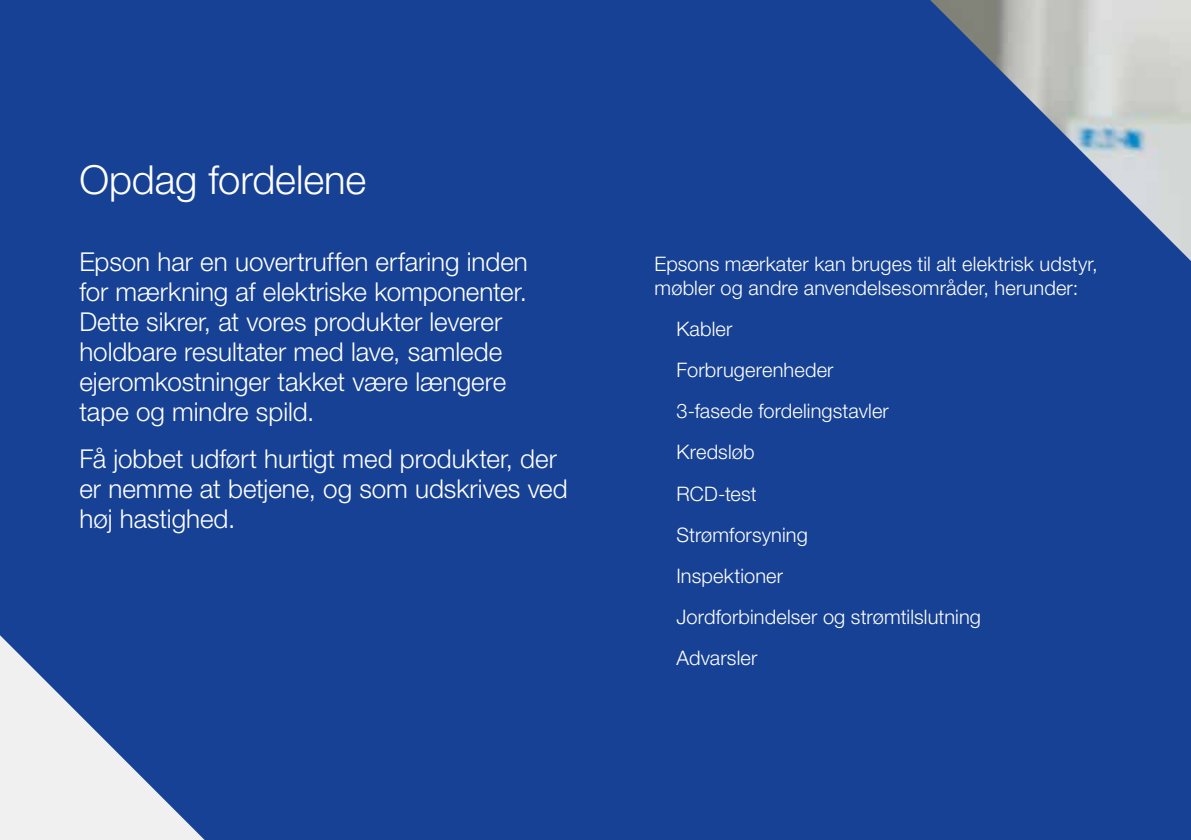
<style>
.page{position:relative;width:1191px;height:840px;background:#fff}
.page>*{position:absolute;margin:0;border:0;box-sizing:border-box;transform-origin:0 0}
.t1{font:300 40px "Helvetica Neue LT Pro";letter-spacing:-.005em;color:#fff}
.t2{font:300 26px/30px "Helvetica Neue LT Pro";color:#fff}
.t3{font:300 20px/41px "Helvetica Neue LT Pro";letter-spacing:.005em;color:#fff}
</style>
<div class="page">
<div style="left:0;top:0;width:1191px;height:839px;background:#164194"></div>
<svg style="left:0;top:634px;width:205px;height:205px;fill:#e9eaed"></svg>
<h1 class="t1" style="left:79px;top:155px;width:288px">Opdag fordelene</h1>
<p class="t2" style="left:79px;top:246px;width:450px">Epson har en uovertruffen erfaring inden for mærkning af elektriske komponenter.<br>Dette sikrer, at vores produkter leverer holdbare resultater med lave, samlede ejeromkostninger takket være længere tape og mindre spild.</p>
<p class="t2" style="left:79px;top:443px;width:490px">Få jobbet udført hurtigt med produkter, der er nemme at betjene, og som udskrives ved høj hastighed.</p>
<p class="t3" style="left:654px;top:251px;width:445px;line-height:24px">Epsons mærkater kan bruges til alt elektrisk udstyr, møbler og andre anvendelsesområder, herunder:</p>
<p class="t3" style="left:676px;top:308px;width:306px">Kabler<br>Forbrugerenheder<br>3-fasede fordelingstavler<br>Kredsløb<br>RCD-test<br>Strømforsyning<br>Inspektioner<br>Jordforbindelser og strømtilslutning<br>Advarsler</p>
</div>
